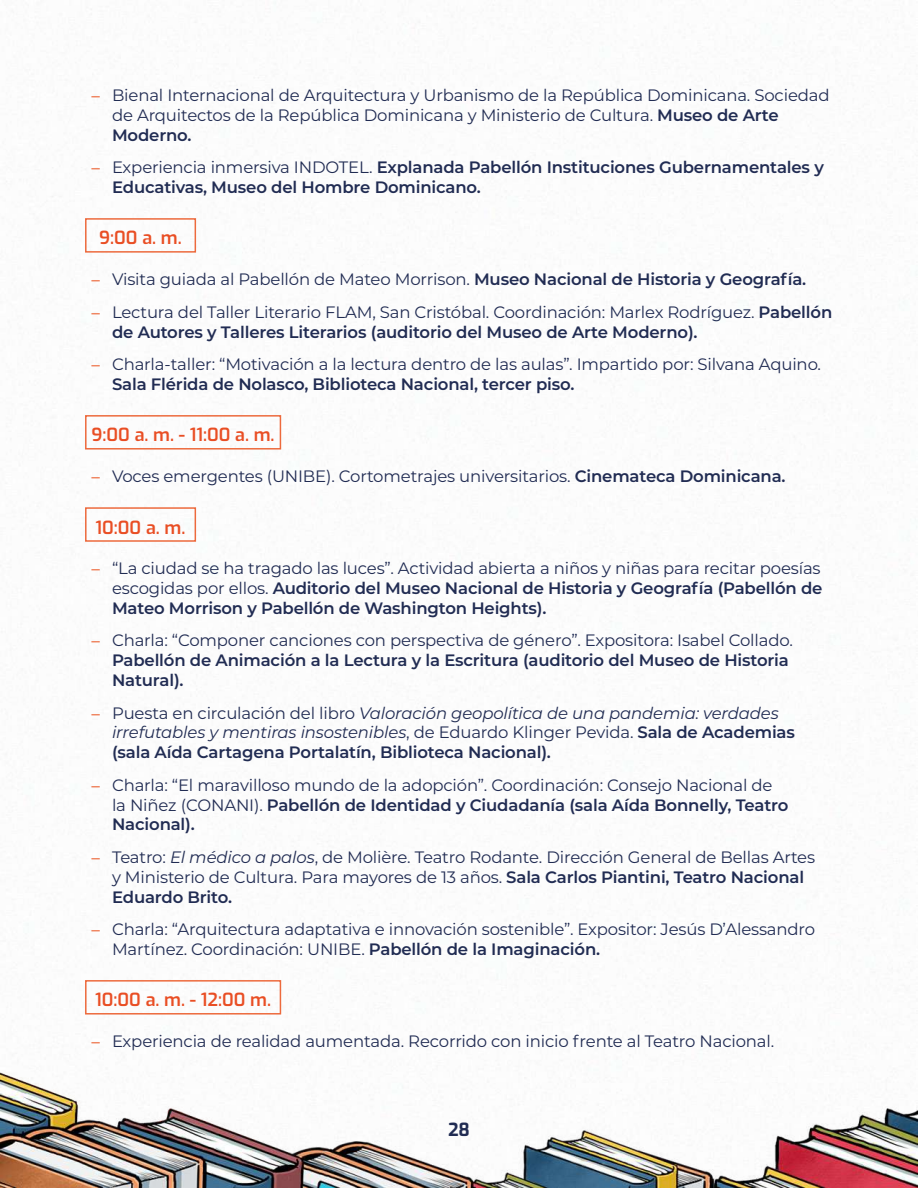
<style>
.page{position:relative;width:918px;height:1188px;background:#fff}
.page>*{position:absolute;margin:0;border:0;box-sizing:border-box;transform-origin:0 0}
.t1{font:600 18px "Exo";color:#e94e24}
.t2{font:700 18px "Exo";color:#212c53}
.t3{font:16.5px/19.8px "Montserrat";letter-spacing:-.01em;color:#212c53}
.t4{font:600 16.5px/19.8px "Montserrat";letter-spacing:-.01em;color:#212c53}
.t5{font:italic 16.5px/19.8px "Montserrat";letter-spacing:-.01em;color:#212c53}
.s1{color:#ed6a3d}
.s2{font-weight:600}
.s3{font-weight:400}
.s4{font-style:normal}
.s5{font-weight:600;font-style:normal}
.s6{font-style:italic}
</style>
<div class="page">
<img style="left:0;top:9px;width:918px;height:1179px">
<div style="left:85px;top:218px;width:111px;height:35px;border:2px solid #ed6a3d"></div>
<div style="left:85px;top:415px;width:196px;height:35px;border:2px solid #ed6a3d"></div>
<div style="left:85px;top:507px;width:111px;height:35px;border:2px solid #ed6a3d"></div>
<div style="left:85px;top:980px;width:196px;height:35px;border:2px solid #ed6a3d"></div>
<p class="t3" style="left:112px;top:85px;width:719px;text-indent:-21px"><span class="s1">−</span> Bienal Internacional de Arquitectura y Urbanismo de la República Dominicana. Sociedad de Arquitectos de la República Dominicana y Ministerio de Cultura. <span class="s2">Museo de Arte<br>Moderno.</span></p>
<p class="t4" style="left:112px;top:157px;width:713px;text-indent:-21px"><span class="s1">−</span> <span class="s3">Experiencia inmersiva INDOTEL.</span> Explanada Pabellón Instituciones Gubernamentales y<br>Educativas, Museo del Hombre Dominicano.</p>
<p class="t1" style="left:99px;top:224px;width:84px">9:00 a. m.</p>
<p class="t3" style="left:91px;top:262px;width:743px;line-height:32.5px"><span class="s1">−</span> Visita guiada al Pabellón de Mateo Morrison. <span class="s2">Museo Nacional de Historia y Geografía.<br></span><span class="s1">−</span> Lectura del Taller Literario FLAM, San Cristóbal. Coordinación: Marlex Rodríguez. <span class="s2">Pabellón</span></p>
<p class="t3" style="left:91px;top:315px;width:732px;line-height:32.5px;text-indent:21px"><span class="s2">de Autores y Talleres Literarios (auditorio del Museo de Arte Moderno).<br></span><span class="s1">−</span> Charla-taller: “Motivación a la lectura dentro de las aulas”. Impartido por: Silvana Aquino.</p>
<p class="t4" style="left:112px;top:373px;width:464px">Sala Flérida de Nolasco, Biblioteca Nacional, tercer piso.</p>
<p class="t1" style="left:92px;top:421px;width:185px">9:00 a. m. - 11:00 a. m.</p>
<p class="t3" style="left:91px;top:466px;width:696px"><span class="s1">−</span> Voces emergentes (UNIBE). Cortometrajes universitarios. <span class="s2">Cinemateca Dominicana.</span></p>
<p class="t1" style="left:96px;top:513px;width:91px">10:00 a. m.</p>
<p class="t4" style="left:112px;top:558px;width:712px;text-align:justify;text-indent:-21px"><span class="s1">−</span> <span class="s3">“La ciudad se ha tragado las luces”. Actividad abierta a niños y niñas para recitar poesías escogidas por ellos.</span> Auditorio del Museo Nacional de Historia y Geografía (Pabellón de Mateo Morrison y Pabellón de Washington Heights).</p>
<p class="t4" style="left:112px;top:630px;width:682px;text-indent:-21px"><span class="s1">−</span> <span class="s3">Charla: “Componer canciones con perspectiva de género”. Expositora: Isabel Collado.<br></span>Pabellón de Animación a la Lectura y la Escritura (auditorio del Museo de Historia<br>Natural).</p>
<p class="t5" style="left:112px;top:702px;width:684px;text-indent:-21px"><span class="s1">−</span> <span class="s4">Puesta en circulación del libro</span> Valoración geopolítica de una pandemia: verdades irrefutables y mentiras insostenibles<span class="s4">, de Eduardo Klinger Pevida.</span> <span class="s5">Sala de Academias (sala Aída Cartagena Portalatín, Biblioteca Nacional).</span></p>
<p class="t3" style="left:112px;top:774px;width:678px;text-indent:-21px"><span class="s1">−</span> Charla: “El maravilloso mundo de la adopción”. Coordinación: Consejo Nacional de la Niñez (CONANI). <span class="s2">Pabellón de Identidad y Ciudadanía (sala Aída Bonnelly, Teatro<br>Nacional).</span></p>
<p class="t3" style="left:112px;top:847px;width:705px;text-indent:-21px"><span class="s1">−</span> Teatro: <span class="s6">El médico a palos</span>, de Molière. Teatro Rodante. Dirección General de Bellas Artes y Ministerio de Cultura. Para mayores de 13 años. <span class="s2">Sala Carlos Piantini, Teatro Nacional<br>Eduardo Brito.</span></p>
<p class="t3" style="left:112px;top:919px;width:705px;text-indent:-21px"><span class="s1">−</span> Charla: “Arquitectura adaptativa e innovación sostenible”. Expositor: Jesús D’Alessandro<br>Martínez. Coordinación: UNIBE. <span class="s2">Pabellón de la Imaginación.</span></p>
<p class="t1" style="left:95px;top:986px;width:177px">10:00 a. m. - 12:00 m.</p>
<p class="t3" style="left:91px;top:1031px;width:685px"><span class="s1">−</span> Experiencia de realidad aumentada. Recorrido con inicio frente al Teatro Nacional.</p>
<p class="t2" style="left:448px;top:1116px;width:23px">28</p>
</div>
